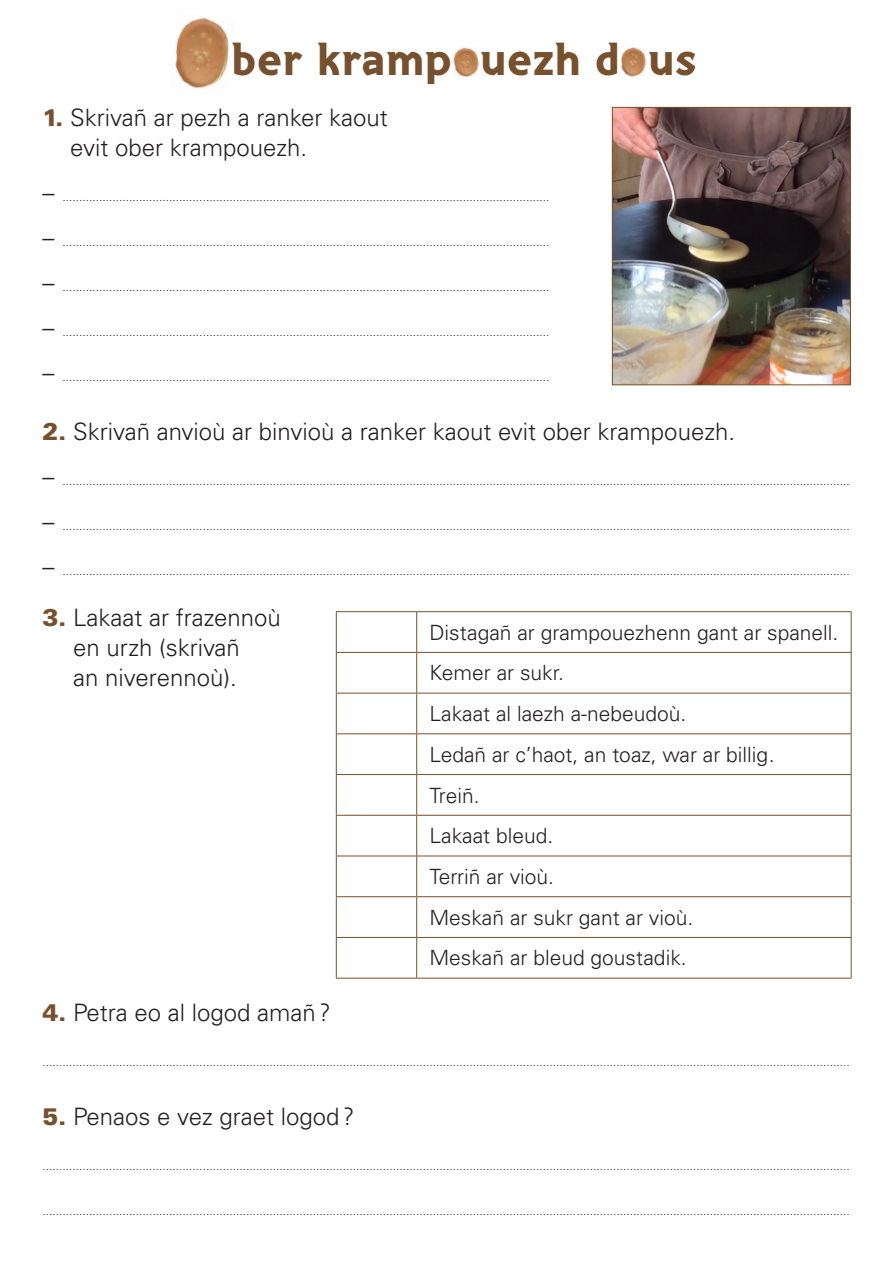
<style>
.page{position:relative;width:893px;height:1263px;background:#fff}
.page>*{position:absolute;margin:0;border:0;box-sizing:border-box;transform-origin:0 0}
.t1{font:45px "Brito Tri Du";color:#77502d}
.t2{font:300 24px/30px "Univers LT Std";color:#231f20}
.t3{font:300 21px "Univers LT Std";color:#231f20}
.t4{font:300 12px "Univers LT Std";color:#231f20}
.s1{font-weight:900;color:#77502d}
.s2{font-size:24px}
</style>
<div class="page">
<img style="left:614px;top:109px;width:235px;height:274px">
<div style="left:612px;top:107px;width:239px;height:278px;border:1px solid #77502d"></div>
<hr style="left:336px;top:611px;width:81px;height:1px;background:#77502d">
<hr style="left:336px;top:612px;width:1px;height:40px;background:#77502d">
<hr style="left:417px;top:611px;width:434px;height:1px;background:#77502d">
<hr style="left:416px;top:612px;width:1px;height:40px;background:#77502d">
<hr style="left:851px;top:612px;width:1px;height:40px;background:#77502d">
<hr style="left:336px;top:652px;width:81px;height:1px;background:#77502d">
<hr style="left:336px;top:653px;width:1px;height:40px;background:#77502d">
<hr style="left:417px;top:652px;width:434px;height:1px;background:#77502d">
<hr style="left:416px;top:653px;width:1px;height:40px;background:#77502d">
<hr style="left:851px;top:653px;width:1px;height:40px;background:#77502d">
<hr style="left:336px;top:693px;width:81px;height:1px;background:#77502d">
<hr style="left:336px;top:693px;width:1px;height:40px;background:#77502d">
<hr style="left:417px;top:693px;width:434px;height:1px;background:#77502d">
<hr style="left:416px;top:693px;width:1px;height:40px;background:#77502d">
<hr style="left:851px;top:693px;width:1px;height:40px;background:#77502d">
<hr style="left:336px;top:733px;width:81px;height:1px;background:#77502d">
<hr style="left:336px;top:734px;width:1px;height:40px;background:#77502d">
<hr style="left:417px;top:733px;width:434px;height:1px;background:#77502d">
<hr style="left:416px;top:734px;width:1px;height:40px;background:#77502d">
<hr style="left:851px;top:734px;width:1px;height:40px;background:#77502d">
<hr style="left:336px;top:774px;width:81px;height:1px;background:#77502d">
<hr style="left:336px;top:775px;width:1px;height:40px;background:#77502d">
<hr style="left:417px;top:774px;width:434px;height:1px;background:#77502d">
<hr style="left:416px;top:775px;width:1px;height:40px;background:#77502d">
<hr style="left:851px;top:775px;width:1px;height:40px;background:#77502d">
<hr style="left:336px;top:815px;width:81px;height:1px;background:#77502d">
<hr style="left:336px;top:816px;width:1px;height:40px;background:#77502d">
<hr style="left:417px;top:815px;width:434px;height:1px;background:#77502d">
<hr style="left:416px;top:816px;width:1px;height:40px;background:#77502d">
<hr style="left:851px;top:816px;width:1px;height:40px;background:#77502d">
<hr style="left:336px;top:856px;width:81px;height:1px;background:#77502d">
<hr style="left:336px;top:856px;width:1px;height:40px;background:#77502d">
<hr style="left:417px;top:856px;width:434px;height:1px;background:#77502d">
<hr style="left:416px;top:856px;width:1px;height:40px;background:#77502d">
<hr style="left:851px;top:856px;width:1px;height:40px;background:#77502d">
<hr style="left:336px;top:896px;width:81px;height:1px;background:#77502d">
<hr style="left:336px;top:897px;width:1px;height:40px;background:#77502d">
<hr style="left:417px;top:896px;width:434px;height:1px;background:#77502d">
<hr style="left:416px;top:897px;width:1px;height:40px;background:#77502d">
<hr style="left:851px;top:897px;width:1px;height:40px;background:#77502d">
<hr style="left:336px;top:937px;width:81px;height:1px;background:#77502d">
<hr style="left:336px;top:938px;width:1px;height:40px;background:#77502d">
<hr style="left:417px;top:937px;width:434px;height:1px;background:#77502d">
<hr style="left:416px;top:938px;width:1px;height:40px;background:#77502d">
<hr style="left:851px;top:938px;width:1px;height:40px;background:#77502d">
<hr style="left:336px;top:978px;width:81px;height:1px;background:#77502d">
<hr style="left:417px;top:978px;width:434px;height:1px;background:#77502d">
<img style="left:175px;top:17px;width:54px;height:72px">
<img style="left:453px;top:47px;width:26px;height:30px">
<img style="left:621px;top:47px;width:25px;height:30px">
<p class="t1" style="left:196px;top:32px;width:502px">Ober krampouezh dous</p>
<p class="t2" style="left:70px;top:103px;width:319px;text-indent:-28px"><span class="s1">1.</span> Skrivañ ar pezh a ranker kaout evit ober krampouezh.</p>
<p class="t4" style="left:43px;top:190px;width:509px"><span class="s2">–</span> ..................................................................................................................................................</p>
<p class="t4" style="left:43px;top:235px;width:509px"><span class="s2">–</span> ..................................................................................................................................................</p>
<p class="t4" style="left:43px;top:280px;width:509px"><span class="s2">–</span> ..................................................................................................................................................</p>
<p class="t4" style="left:43px;top:325px;width:509px"><span class="s2">–</span> ..................................................................................................................................................</p>
<p class="t4" style="left:43px;top:370px;width:509px"><span class="s2">–</span> ..................................................................................................................................................</p>
<p class="t2" style="left:43px;top:416px;width:694px"><span class="s1">2.</span> Skrivañ anvioù ar binvioù a ranker kaout evit ober krampouezh.</p>
<p class="t4" style="left:43px;top:473px;width:809px"><span class="s2">–</span> ............................................................................................................................................................................................................................................</p>
<p class="t4" style="left:43px;top:518px;width:809px"><span class="s2">–</span> ............................................................................................................................................................................................................................................</p>
<p class="t4" style="left:43px;top:563px;width:809px"><span class="s2">–</span> ............................................................................................................................................................................................................................................</p>
<p class="t2" style="left:43px;top:603px;width:240px;text-align:center"><span class="s1">3.</span> Lakaat ar frazennoù en urzh (skrivañ<br>an niverennoù).</p>
<p class="t3" style="left:429px;top:619px;width:410px">Distagañ ar grampouezhenn gant ar spanell.</p>
<p class="t3" style="left:429px;top:660px;width:136px">Kemer ar sukr.</p>
<p class="t3" style="left:429px;top:701px;width:258px">Lakaat al laezh a-nebeudoù.</p>
<p class="t3" style="left:429px;top:742px;width:346px">Ledañ ar c’haot, an toaz, war ar billig.</p>
<p class="t3" style="left:429px;top:782px;width:52px">Treiñ.</p>
<p class="t3" style="left:429px;top:823px;width:125px">Lakaat bleud.</p>
<p class="t3" style="left:429px;top:864px;width:126px">Terriñ ar vioù.</p>
<p class="t3" style="left:429px;top:904px;width:265px">Meskañ ar sukr gant ar vioù.</p>
<p class="t3" style="left:429px;top:945px;width:259px">Meskañ ar bleud goustadik.</p>
<p class="t2" style="left:43px;top:998px;width:290px"><span class="s1">4.</span> Petra eo al logod amañ?</p>
<p class="t4" style="left:43px;top:1055px;width:809px">..................................................................................................................................................................................................................................................</p>
<p class="t2" style="left:43px;top:1102px;width:313px"><span class="s1">5.</span> Penaos e vez graet logod?</p>
<p class="t4" style="left:43px;top:1159px;width:809px">..................................................................................................................................................................................................................................................</p>
<p class="t4" style="left:43px;top:1204px;width:809px">..................................................................................................................................................................................................................................................</p>
</div>
